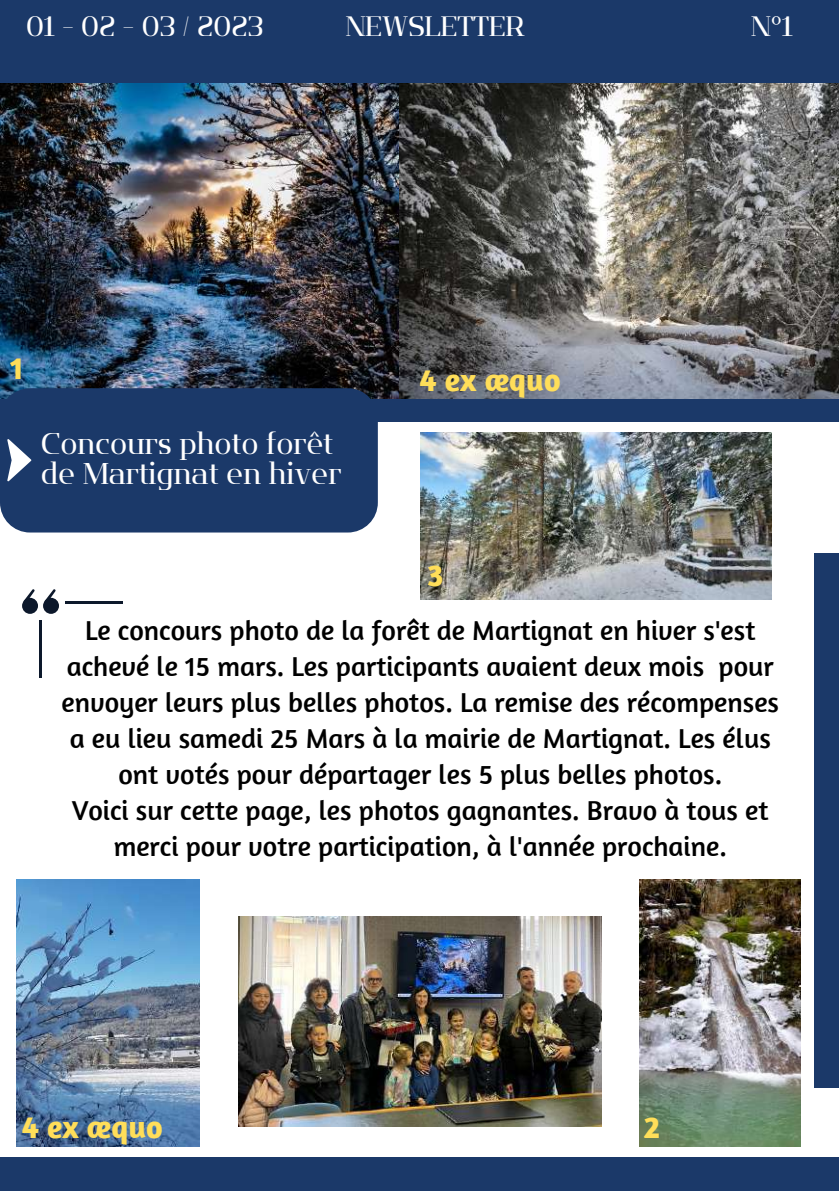
<style>
.page{position:relative;width:839px;height:1191px;background:#fff}
.page>*{position:absolute;margin:0;border:0;box-sizing:border-box;transform-origin:0 0}
.t1{font:700 32px "Amaranth";color:#ffde59}
.t2{font:30px/30px "Flatory Serif 400";color:#fff}
.t3{font:28px/36px "Amaranth";color:#000;text-align:center}
.t4{font:28px "Flatory Serif 400";color:#fff}
</style>
<div class="page">
<div style="left:0;top:0;width:838px;height:1191px;background:#1b3969"></div>
<div style="left:0;top:422px;width:838px;height:734px;background:#fff"></div>
<div style="left:43px;top:598px;width:16px;height:16px;background:#0c182b;border-radius:50%"></div>
<svg style="left:45px;top:589px;width:11px;height:11px"></svg>
<div style="left:22px;top:598px;width:16px;height:16px;background:#0c182b;border-radius:50%"></div>
<svg style="left:24px;top:589px;width:11px;height:11px"></svg>
<hr style="left:39px;top:620px;width:3px;height:58px;background:#0c182b">
<hr style="left:66px;top:601px;width:57px;height:3px;background:#0c182b">
<div style="left:814px;top:553px;width:24px;height:535px;background:#1b3969"></div>
<img style="left:0;top:84px;width:838px;height:315px">
<div style="left:0;top:388px;width:378px;height:145px;background:#1b3969;border-radius:30px"></div>
<svg style="left:7px;top:439px;width:24px;height:42px"></svg>
<img style="left:17px;top:879px;width:183px;height:267px">
<img style="left:420px;top:433px;width:351px;height:166px">
<img style="left:639px;top:879px;width:161px;height:267px">
<img style="left:238px;top:917px;width:363px;height:210px">
<p class="t4" style="left:26px;top:10px;width:239px">01 - 02 - 03 / 2023</p>
<p class="t4" style="left:751px;top:10px;width:43px">N°1</p>
<p class="t4" style="left:345px;top:10px;width:181px">NEWSLETTER</p>
<p class="t1" style="left:10px;top:348px;width:15px">1</p>
<p class="t2" style="left:41px;top:429px;width:302px">Concours photo forêt de Martignat en hiver</p>
<p class="t1" style="left:420px;top:359px;width:142px">4 ex æquo</p>
<p class="t1" style="left:427px;top:555px;width:18px">3</p>
<p class="t3" style="left:62px;top:612px;width:719px">Le concours photo de la forêt de Martignat en hiver s'est achevé le 15 mars. Les participants avaient deux mois pour envoyer leurs plus belles photos. La remise des récompenses a eu lieu samedi 25 Mars à la mairie de Martignat. Les élus ont votés pour départager les 5 plus belles photos.<br>Voici sur cette page, les photos gagnantes. Bravo à tous et merci pour votre participation, à l'année prochaine.</p>
<p class="t1" style="left:22px;top:1107px;width:142px">4 ex æquo</p>
<p class="t1" style="left:643px;top:1107px;width:18px">2</p>
</div>
